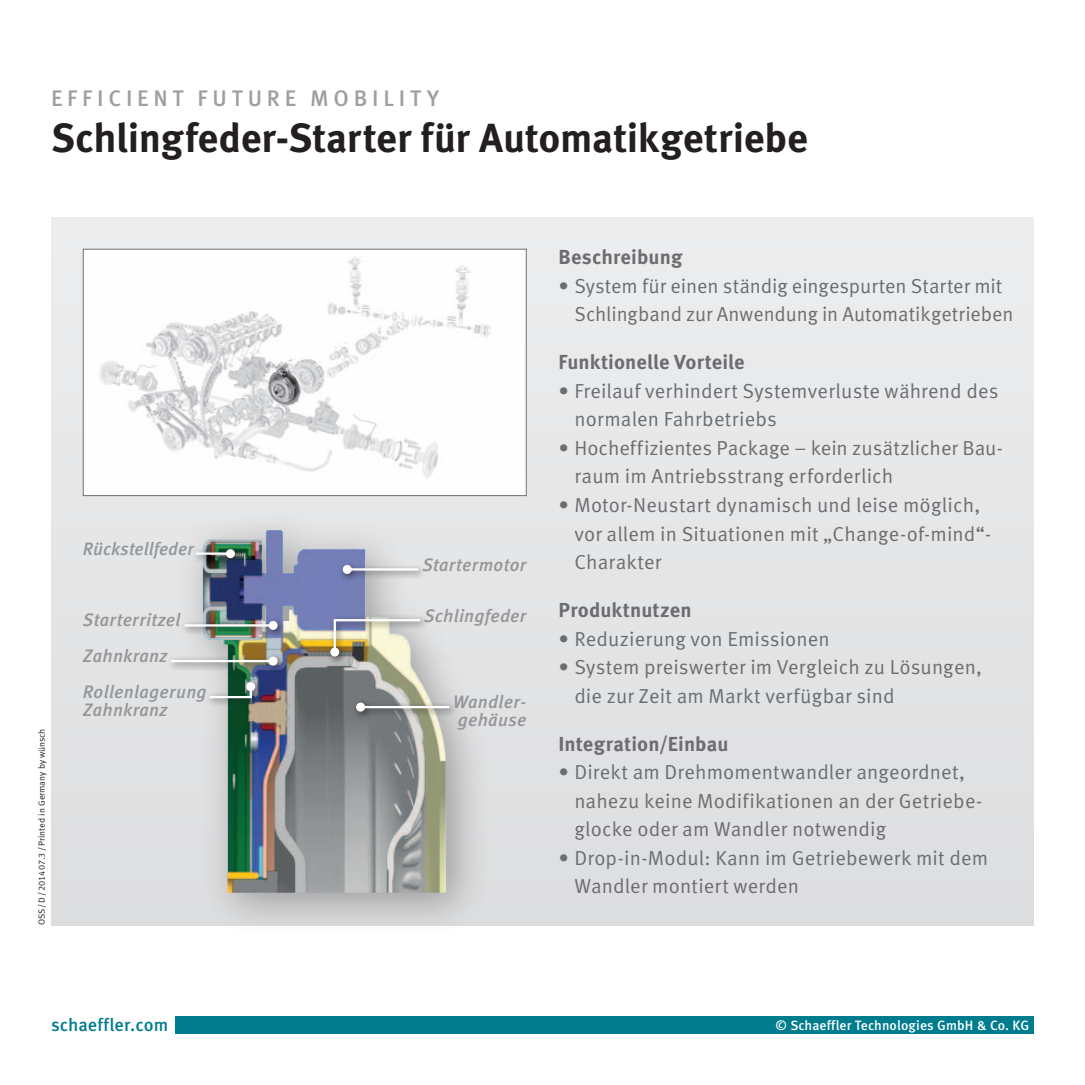
<style>
.page{position:relative;width:1085px;height:1085px;background:#fff}
.page>*{position:absolute;margin:0;border:0;box-sizing:border-box;transform-origin:0 0}
.t1{font:700 40.5px "Schaeffler Meta";letter-spacing:-.005em;color:#231f20}
.t2{font:500 22.5px "Schaeffler Meta";letter-spacing:.21em;color:#9d9fa2}
.t3{font:20.25px/28.6px "Schaeffler Meta";letter-spacing:.005em;color:#6c6d70}
.t4{font:700 20.25px "Schaeffler Meta";letter-spacing:.005em;color:#6c6d70}
.t5{font:italic 500 18px/18px "Schaeffler Meta";letter-spacing:.015em;color:#939598}
.t6{font:500 18px "Schaeffler Meta";letter-spacing:.005em;color:#007c8f}
.t7{font:500 13.5px "Schaeffler Meta";letter-spacing:.01em;color:#fff}
.t8{font:9px "Schaeffler Meta";color:#231f20}
</style>
<div class="page">
<div style="left:51px;top:217px;width:982px;height:708px;background:#e5e5e6"></div>
<div style="left:176px;top:504px;width:315px;height:433px;background:#231f20;opacity:.35"></div>
<img style="left:202px;top:529px;width:244px;height:363px">
<div style="left:192px;top:545px;width:52px;height:22px;background:#231f20;opacity:.75"></div>
<hr style="left:196px;top:552px;width:34px;height:2px;background:#fff">
<div style="left:226px;top:549px;width:9px;height:9px;background:#fff;border-radius:50%"></div>
<div style="left:181px;top:617px;width:106px;height:21px;background:#231f20;opacity:.75"></div>
<hr style="left:184px;top:624px;width:89px;height:2px;background:#fff">
<div style="left:268px;top:621px;width:9px;height:9px;background:#fff;border-radius:50%"></div>
<div style="left:206px;top:678px;width:58px;height:29px;background:#231f20;opacity:.75"></div>
<svg style="left:207px;top:684px;width:46px;height:15px"></svg>
<div style="left:246px;top:682px;width:9px;height:9px;background:#fff;border-radius:50%"></div>
<div style="left:167px;top:652px;width:119px;height:22px;background:#231f20;opacity:.75"></div>
<hr style="left:171px;top:660px;width:102px;height:2px;background:#fff">
<div style="left:268px;top:656px;width:9px;height:9px;background:#fff;border-radius:50%"></div>
<div style="left:339px;top:561px;width:88px;height:21px;background:#231f20;opacity:.75"></div>
<hr style="left:347px;top:568px;width:71px;height:2px;background:#fff">
<div style="left:342px;top:565px;width:9px;height:9px;background:#fff;border-radius:50%"></div>
<div style="left:326px;top:614px;width:102px;height:51px;background:#231f20;opacity:.75"></div>
<svg style="left:332px;top:618px;width:90px;height:36px;background:#c9c5b3"></svg>
<div style="left:330px;top:647px;width:9px;height:9px;background:#fff;border-radius:50%"></div>
<div style="left:352px;top:698px;width:106px;height:22px;background:#231f20;opacity:.75"></div>
<hr style="left:360px;top:706px;width:89px;height:2px;background:#fff">
<div style="left:356px;top:702px;width:9px;height:9px;background:#fff;border-radius:50%"></div>
<img style="left:85px;top:251px;width:439px;height:243px">
<div style="left:83px;top:249px;width:443px;height:247px;border:1px solid #6c6d70"></div>
<div style="left:175px;top:1016px;width:858px;height:17px;background:#007c8f"></div>
<p class="t2" style="left:51px;top:84px;width:15px">EFF</p>
<p class="t2" style="left:97px;top:84px;width:184px">ICIEN T FUTURE</p>
<p class="t2" style="left:310px;top:84px;width:130px">MO BILITY</p>
<h1 class="t1" style="left:51px;top:112px;width:758px">Schlingfeder-Starter für Automatikgetriebe</h1>
<p class="t5" style="left:83px;top:539px;width:112px">Rückstellfeder</p>
<p class="t5" style="left:83px;top:611px;width:99px">Starterritzel</p>
<p class="t5" style="left:83px;top:647px;width:86px">Zahnkranz</p>
<p class="t8" style="left:36px;top:925px;width:198px;rotate:-90deg">OSS/D/201407.3/Printed in Germany by wünsch</p>
<p class="t5" style="left:83px;top:683px;width:125px">Rollenlagerung<br>Zahnkranz</p>
<p class="t6" style="left:51px;top:1013px;width:119px">schaeffler.com</p>
<p class="t5" style="left:422px;top:555px;width:106px">Startermotor</p>
<p class="t5" style="left:424px;top:606px;width:104px">Schlingfeder</p>
<p class="t5" style="left:453px;top:693px;width:75px">Wandler&shy;gehäuse</p>
<p class="t4" style="left:558px;top:244px;width:125px">Beschreibung</p>
<p class="t3" style="left:574px;top:272px;width:440px;text-indent:-16px">• System für einen ständig eingespurten Starter mit<br>Schlingband zur Anwendung in Automatikgetrieben</p>
<p class="t4" style="left:558px;top:349px;width:188px">Funktionelle Vorteile</p>
<p class="t3" style="left:574px;top:376px;width:425px;text-indent:-16px">• Freilauf verhindert Systemverluste während des normalen Fahrbetriebs</p>
<p class="t3" style="left:574px;top:434px;width:430px;text-indent:-16px">• Hocheffizientes Package – kein zusätzlicher Bau&shy;raum im Antriebsstrang erforderlich</p>
<p class="t3" style="left:574px;top:491px;width:418px;text-indent:-16px">• Motor-Neustart dynamisch und leise möglich, vor allem in Situationen mit „Change-of-mind“-<br>Charakter</p>
<p class="t4" style="left:558px;top:597px;width:135px">Produktnutzen</p>
<p class="t3" style="left:558px;top:624px;width:273px">• Reduzierung von Emissionen</p>
<p class="t3" style="left:574px;top:653px;width:409px;text-indent:-16px">• System preiswerter im Vergleich zu Lösungen, die zur Zeit am Markt verfügbar sind</p>
<p class="t4" style="left:558px;top:730px;width:172px">Integration/Einbau</p>
<p class="t3" style="left:574px;top:758px;width:409px;text-indent:-16px">• Direkt am Drehmomentwandler angeordnet, nahezu keine Modifikationen an der Getriebe&shy;glocke oder am Wandler notwendig</p>
<p class="t3" style="left:574px;top:843px;width:415px;text-indent:-16px">• Drop-in-Modul: Kann im Getriebewerk mit dem<br>Wandler montiert werden</p>
<p class="t7" style="left:775px;top:1017px;width:255px">© Schaeffler Technologies GmbH &amp; Co. KG</p>
</div>
